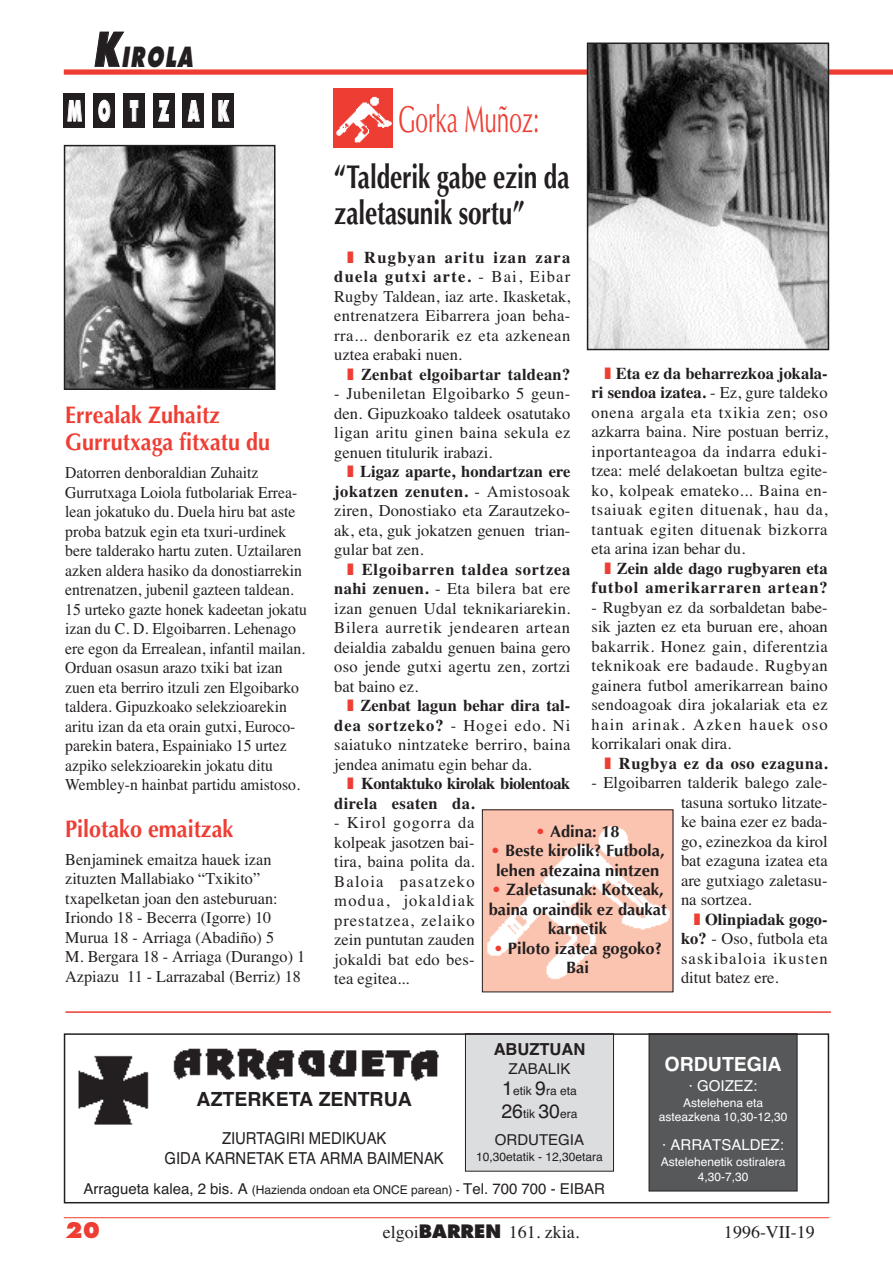
<style>
.page{position:relative;width:893px;height:1263px;background:#fff}
.page>*{position:absolute;margin:0;border:0;box-sizing:border-box;transform-origin:0 0}
.t1{font:37.5px "Optima";color:#ee3e34;scale:.6 1}
.t2{font:700 33px/36px "Optima";letter-spacing:-.005em;color:#231f20;scale:.74 1}
.t3{font:italic 800 27px "Futura";color:#231f20;scale:.7 1}
.t4{font:800 27px "Futura";letter-spacing:1.395em;color:#fff;scale:.5 1}
.t5{font:700 24px/27px "Optima";color:#ee3e34;scale:.9 1}
.t6{font:800 21px "Futura";color:#ee3e34}
.t7{font:700 19.5px "Helvetica";color:#231f20}
.t8{font:700 19.5px "Helvetica";color:#fff}
.t9{font:18px "Times";color:#231f20}
.t10{font:16.5px/19.5px "Times";color:#231f20;text-align:justify}
.t11{font:16.5px/19.5px "Times";color:#231f20;scale:.95 1}
.t12{font:700 16.5px/19.5px "Optima";color:#231f20;text-align:center}
.t13{font:700 16.5px/19.5px "Times";letter-spacing:.055em;color:#231f20;text-align:right}
.t14{font:700 16.5px "Times";letter-spacing:.02em;color:#231f20}
.t15{font:16.5px/19.8px "Helvetica";color:#231f20;text-align:center;scale:.9 1}
.t16{font:700 16.5px/19.5px "Times";letter-spacing:-.03em;color:#231f20}
.t17{font:700 16.5px "Helvetica";color:#231f20}
.t18{font:15px "Helvetica";color:#231f20}
.t19{font:15px "Helvetica";color:#fff}
.t20{font:12px/14.4px "Helvetica";color:#fff;text-align:center}
.t21{font:12px/23.4px "Helvetica";color:#231f20}
.s1{font-size:45px}
.s2{color:#ee3e34}
.s3{font-weight:700}
.s4{font-size:19.5px}
.s5{font-size:12px}
.s6{font-family:"Futura";font-weight:800}
</style>
<div class="page">
<div style="left:649px;top:1034px;width:148px;height:157px;background:#57585a"></div>
<div style="left:649px;top:1033px;width:148px;height:158px;border:1px solid #231f20"></div>
<hr style="left:64px;top:1217px;width:765px;height:1px;background:#ee3e34">
<img style="left:333px;top:88px;width:59px;height:59px">
<div style="left:64px;top:69px;width:829px;height:6px;background:#ee3e34"></div>
<hr style="left:65px;top:1011px;width:766px;height:2px;background:#ee3e34">
<img style="left:484px;top:811px;width:187px;height:179px">
<img style="left:590px;top:46px;width:236px;height:301px">
<div style="left:587px;top:43px;width:242px;height:307px;border:2px solid #231f20"></div>
<div style="left:64px;top:94px;width:21px;height:34px;background:#231f20"></div>
<div style="left:94px;top:94px;width:21px;height:34px;background:#231f20"></div>
<div style="left:123px;top:94px;width:22px;height:34px;background:#231f20"></div>
<div style="left:153px;top:94px;width:21px;height:34px;background:#231f20"></div>
<div style="left:183px;top:94px;width:21px;height:34px;background:#231f20"></div>
<div style="left:213px;top:94px;width:21px;height:34px;background:#231f20"></div>
<div style="left:466px;top:1034px;width:147px;height:137px;background:#dcdddf"></div>
<div style="left:465px;top:1033px;width:149px;height:138px;border:1px solid #231f20"></div>
<img style="left:78px;top:1048px;width:361px;height:77px">
<div style="left:64px;top:1033px;width:765px;height:170px;border:2px solid #231f20"></div>
<img style="left:67px;top:148px;width:205px;height:239px">
<div style="left:64px;top:145px;width:211px;height:245px;border:2px solid #231f20"></div>
<h3 class="t3" style="left:93px;top:45px;width:144px"><span class="s1">K</span>IROLA</h3>
<h3 class="t4" style="left:67px;top:99px;width:325px">MOT ZAK</h3>
<h3 class="t5" style="left:65px;top:404px;width:229px">Errealak Zuhaitz<br>Gurrutxaga fitxatu du</h3>
<p class="t11" style="left:65px;top:463px;width:256px">Datorren denboraldian Zuhaitz Gurrutxaga Loiola futbolariak Errea&shy;lean jokatuko du. Duela hiru bat aste proba batzuk egin eta txuri-urdinek bere talderako hartu zuten. Uztailaren azken aldera hasiko da donostiarrekin entrenatzen, jubenil gazteen taldean.<br>15 urteko gazte honek kadeetan jokatu izan du C. D. Elgoibarren. Lehenago ere egon da Errealean, infantil mailan.<br>Orduan osasun arazo txiki bat izan zuen eta berriro itzuli zen Elgoibarko taldera. Gipuzkoako selekzioarekin aritu izan da eta orain gutxi, Euroco&shy;parekin batera, Espainiako 15 urtez azpiko selekzioarekin jokatu ditu Wembley-n hainbat partidu amistoso.</p>
<h3 class="t5" style="left:65px;top:817px;width:188px">Pilotako emaitzak</h3>
<p class="t10" style="left:65px;top:849px;width:241px;text-align:left">Benjaminek emaitza hauek izan zituzten Mallabiako “Txikito” txapelketan joan den asteburuan:<br>Iriondo 18 - Becerra (Igorre) 10<br>Murua 18 - Arriaga (Abadiño) 5<br>M. Bergara 18 - Arriaga (Durango) 1<br>Azpiazu 11 - Larrazabal (Berriz) 18</p>
<h1 class="t1" style="left:398px;top:104px;width:237px">Gorka Muñoz:</h1>
<h2 class="t2" style="left:334px;top:162px;width:320px">“Talderik gabe ezin da zaletasunik sortu”</h2>
<p class="t10" style="left:334px;top:247px;width:238px;text-indent:13px"><span class="s2">❚</span> <span class="s3">Rugbyan aritu izan zara duela gutxi arte.</span> - Bai, Eibar Rugby Taldean, iaz arte. Ikasketak, entrenatzera Eibarrera joan beha&shy;rra... denborarik ez eta azkenean uztea erabaki nuen.</p>
<p class="t14" style="left:347px;top:364px;width:225px"><span class="s2">❚</span> Zenbat elgoibartar taldean?</p>
<p class="t10" style="left:334px;top:384px;width:238px">- Jubeniletan Elgoibarko 5 geun&shy;den. Gipuzkoako taldeek osatutako ligan aritu ginen baina sekula ez genuen titulurik irabazi.</p>
<p class="t10" style="left:334px;top:462px;width:238px;text-indent:13px"><span class="s2">❚</span> <span class="s3">Ligaz aparte, hondartzan ere jokatzen zenuten.</span> - Amistosoak ziren, Donostiako eta Zarautzeko&shy;ak, eta, guk jokatzen genuen trian&shy;gular bat zen.</p>
<p class="t10" style="left:334px;top:559px;width:238px;text-indent:13px"><span class="s2">❚</span> <span class="s3">Elgoibarren taldea sortzea nahi zenuen.</span> - Eta bilera bat ere izan genuen Udal teknikariarekin.<br>Bilera aurretik jendearen artean deialdia zabaldu genuen baina gero oso jende gutxi agertu zen, zortzi bat baino ez.</p>
<p class="t10" style="left:334px;top:696px;width:238px;text-indent:13px"><span class="s2">❚</span> <span class="s3">Zenbat lagun behar dira tal&shy;dea sortzeko?</span> - Hogei edo. Ni saiatuko nintzateke berriro, baina jendea animatu egin behar da.</p>
<p class="t16" style="left:334px;top:774px;width:238px;text-indent:13px"><span class="s2">❚</span> Kontaktuko kirolak biolentoak direla esaten da.</p>
<p class="t10" style="left:334px;top:813px;width:142px">- Kirol gogorra da kolpeak jasotzen bai&shy;tira, baina polita da.<br>Baloia pasatzeko modua, jokaldiak prestatzea, zelaiko zein puntutan zauden jokaldi bat edo bes&shy;tea egitea...</p>
<p class="t10" style="left:592px;top:363px;width:238px;text-indent:13px"><span class="s2">❚</span> <span class="s3">Eta ez da beharrezkoa jokala&shy;ri sendoa izatea.</span> - Ez, gure taldeko onena argala eta txikia zen; oso azkarra baina. Nire postuan berriz, inportanteagoa da indarra eduki&shy;tzea: melé delakoetan bultza egite&shy;ko, kolpeak emateko... Baina en&shy;tsaiuak egiten dituenak, hau da, tantuak egiten dituenak bizkorra eta arina izan behar du.</p>
<p class="t13" style="left:592px;top:558px;width:238px"><span class="s2">❚</span> Zein alde dago rugbyaren eta futbol amerikarraren artean?</p>
<p class="t10" style="left:592px;top:597px;width:238px">- Rugbyan ez da sorbaldetan babe&shy;sik jazten ez eta buruan ere, ahoan bakarrik. Honez gain, diferentzia teknikoak ere badaude. Rugbyan gainera futbol amerikarrean baino sendoagoak dira jokalariak eta ez hain arinak. Azken hauek oso korrikalari onak dira.</p>
<p class="t14" style="left:604px;top:753px;width:225px"><span class="s2">❚</span> Rugbya ez da oso ezaguna.</p>
<p class="t10" style="left:681px;top:773px;width:148px;text-indent:-89px">- Elgoibarren talderik balego zale&shy;tasuna sortuko litzate&shy;ke baina ezer ez bada&shy;go, ezinezkoa da kirol bat ezaguna izatea eta are gutxiago zaletasu&shy;na sortzea.</p>
<p class="t10" style="left:681px;top:909px;width:148px;text-indent:13px"><span class="s2">❚</span> <span class="s3">Olinpiadak gogo&shy;ko?</span> - Oso, futbola eta saskibaloia ikusten ditut batez ere.</p>
<p class="t12" style="left:535px;top:823px;width:86px"><span class="s2">•</span> Adina: 18</p>
<p class="t12" style="left:491px;top:842px;width:176px"><span class="s2">•</span> Beste kirolik? Futbola, lehen atezaina nintzen</p>
<p class="t12" style="left:489px;top:881px;width:179px"><span class="s2">•</span> Zaletasunak: Kotxeak, baina oraindik ez daukat karnetik</p>
<p class="t12" style="left:493px;top:940px;width:170px"><span class="s2">•</span> Piloto izatea gogoko?<br>Bai</p>
<p class="t17" style="left:494px;top:1039px;width:93px">ABUZTUAN</p>
<p class="t18" style="left:509px;top:1060px;width:63px">ZABALIK</p>
<p class="t21" style="left:501px;top:1079px;width:78px"><span class="s4">1</span>etik <span class="s4">9</span>ra eta<br><span class="s4">26</span>tik <span class="s4">30</span>era</p>
<p class="t18" style="left:495px;top:1131px;width:91px">ORDUTEGIA</p>
<p class="t21" style="left:476px;top:1145px;width:128px">10,30etatik - 12,30etara</p>
<p class="t7" style="left:197px;top:1087px;width:217px">AZTERKETA ZENTRUA</p>
<p class="t15" style="left:165px;top:1128px;width:312px">ZIURTAGIRI MEDIKUAK<br>GIDA KARNETAK ETA ARMA BAIMENAK</p>
<p class="t18" style="left:83px;top:1180px;width:523px">Arragueta kalea, 2 bis. A <span class="s5">(Hazienda ondoan eta ONCE parean) -</span> Tel. 700 700 - EIBAR</p>
<p class="t8" style="left:665px;top:1052px;width:119px">ORDUTEGIA</p>
<p class="t19" style="left:689px;top:1077px;width:70px">· GOIZEZ:</p>
<p class="t20" style="left:659px;top:1095px;width:130px">Astelehena eta asteazkena 10,30-12,30</p>
<p class="t19" style="left:662px;top:1136px;width:123px">· ARRATSALDEZ:</p>
<p class="t20" style="left:661px;top:1155px;width:126px">Astelehenetik ostiralera<br>4,30-7,30</p>
<p class="t6" style="left:65px;top:1221px;width:36px">20</p>
<p class="t9" style="left:383px;top:1221px;width:198px">elgoi<span class="s6">BARREN</span> 161. zkia.</p>
<p class="t9" style="left:724px;top:1221px;width:92px">1996-VII-19</p>
</div>
